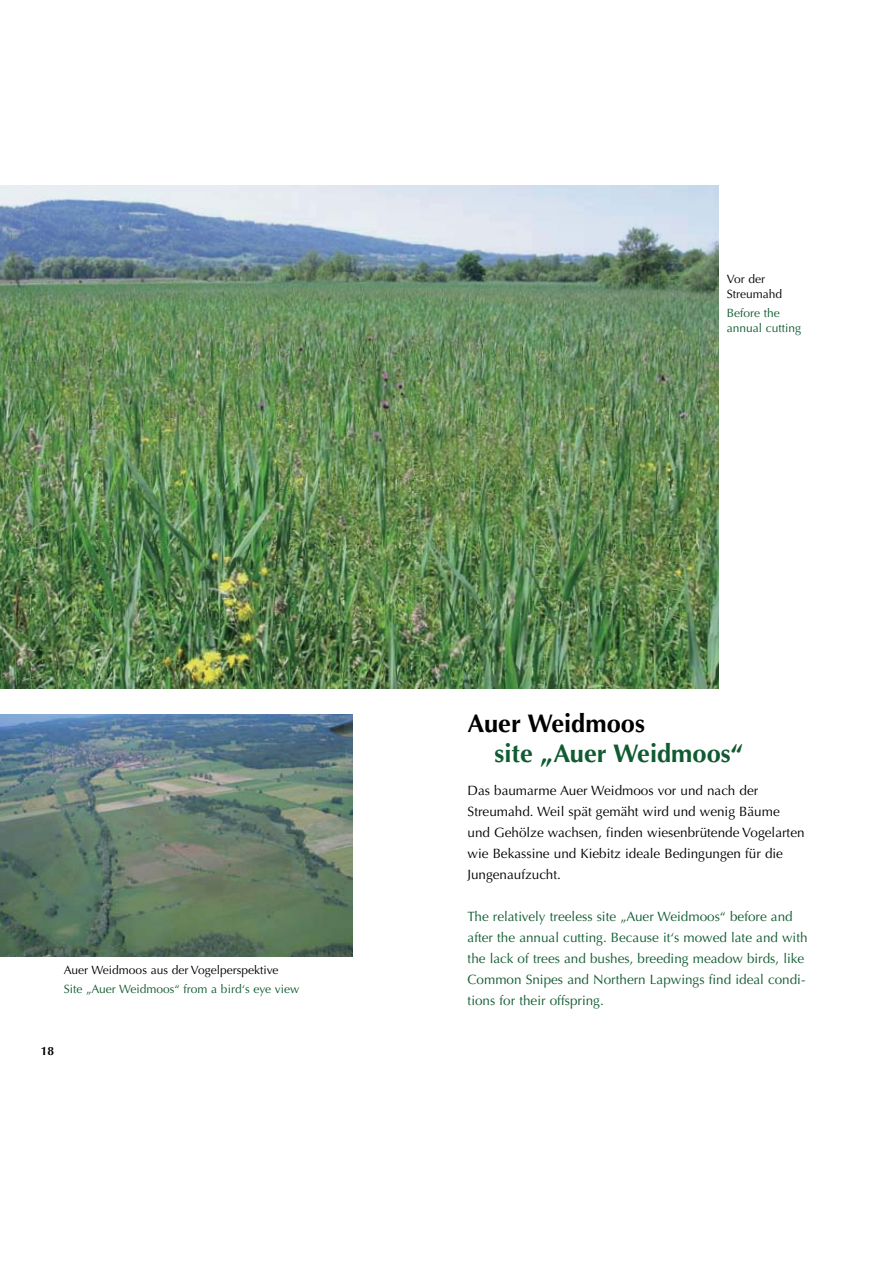
<style>
.page{position:relative;width:893px;height:1263px;background:#fff}
.page>*{position:absolute;margin:0;border:0;box-sizing:border-box;transform-origin:0 0}
.t1{font:700 25.5px "Optima";color:#105b31}
.t2{font:700 25.5px "Optima";color:#000}
.t3{font:13.5px/21px "Optima";color:#105b31}
.t4{font:13.5px/21px "Optima";color:#000}
.t5{font:12px/15px "Optima";color:#105b31}
.t6{font:12px/15px "Optima";color:#000}
.t7{font:700 12px "Optima";color:#000}
</style>
<div class="page">
<img style="left:0;top:714px;width:353px;height:243px">
<img style="left:0;top:185px;width:718px;height:504px">
<p class="t6" style="left:64px;top:963px;width:216px">Auer Weidmoos aus der Vogelperspektive</p>
<p class="t5" style="left:64px;top:983px;width:237px">Site „Auer Weidmoos“ from a bird‘s eye view</p>
<p class="t7" style="left:41px;top:1046px;width:15px">18</p>
<p class="t6" style="left:727px;top:273px;width:57px">Vor der<br>Streumahd</p>
<p class="t5" style="left:727px;top:307px;width:76px">Before the annual cutting</p>
<h1 class="t2" style="left:468px;top:712px;width:179px">Auer Weidmoos</h1>
<h1 class="t1" style="left:495px;top:742px;width:250px">site „Auer Weidmoos“</h1>
<p class="t4" style="left:468px;top:781px;width:338px">Das baumarme Auer Weidmoos vor und nach der Streumahd. Weil spät gemäht wird und wenig Bäume und Gehölze wachsen, finden wiesenbrütende Vogelarten wie Bekassine und Kiebitz ideale Bedingungen für die Jungenaufzucht.</p>
<p class="t3" style="left:468px;top:907px;width:341px">The relatively treeless site „Auer Weidmoos“ before and after the annual cutting. Because it‘s mowed late and with the lack of trees and bushes, breeding meadow birds, like Common Snipes and Northern Lapwings find ideal condi&shy;tions for their offspring.</p>
</div>
